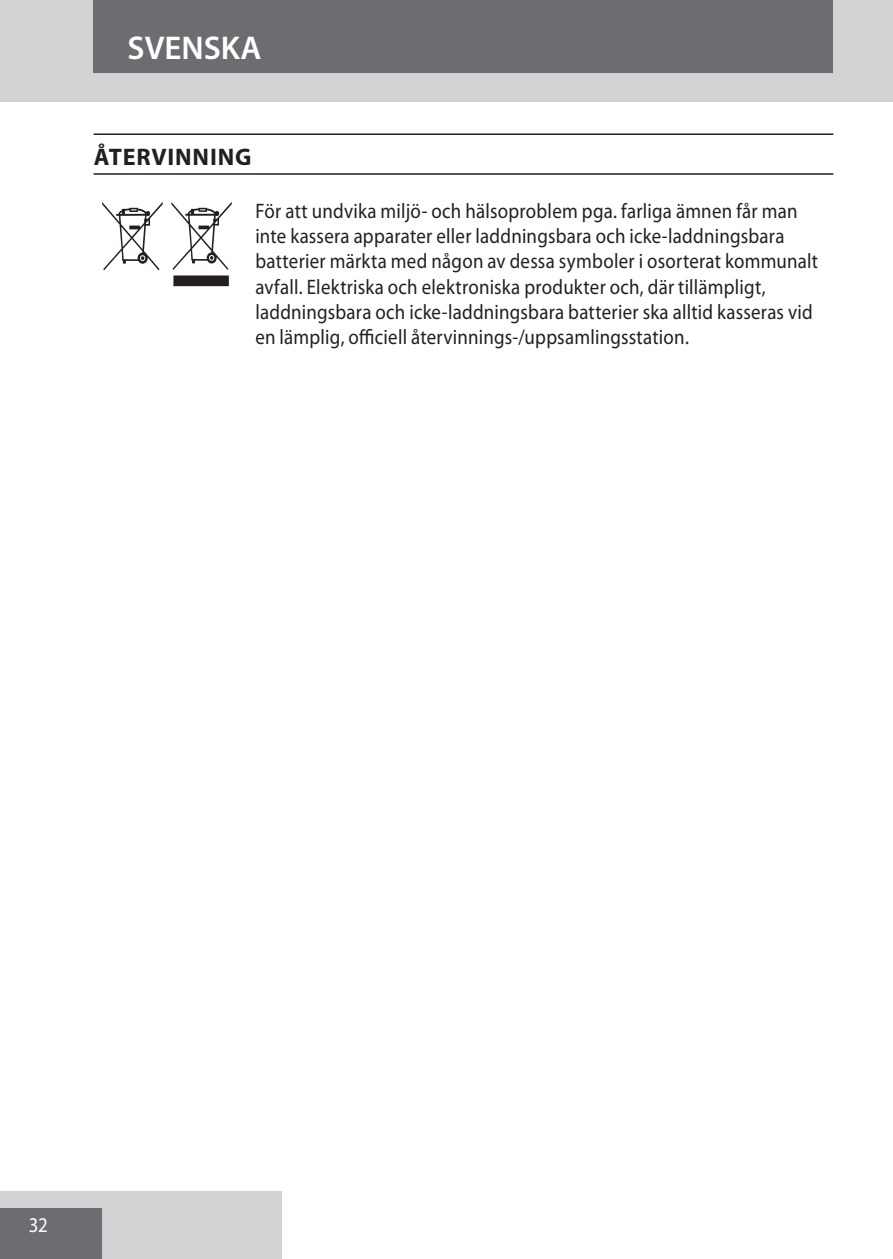
<style>
.page{position:relative;width:893px;height:1259px;background:#fff}
.page>*{position:absolute;margin:0;border:0;box-sizing:border-box;transform-origin:0 0}
.default{font:120px "Myriad Mine";color:#231f20;scale:.9 1}
.t1{font:600 33px "Myriad Pro";color:#fff}
.heading{font:700 24px "Myriad Pro";letter-spacing:.035em;color:#231f20}
.default-2{font:21px/25.2px "Myriad Pro";letter-spacing:.01em;color:#231f20;scale:.9 1}
.t2{font:21px "Myriad Pro";color:#fff;scale:.9 1}
</style>
<div class="page">
<div style="left:0;top:0;width:893px;height:102px;background:#d1d2d4"></div>
<div style="left:0;top:1191px;width:282px;height:68px;background:#d1d2d4"></div>
<div style="left:0;top:1208px;width:102px;height:51px;background:#6c6d70"></div>
<div style="left:94px;top:0;width:739px;height:73px;background:#6c6d70"></div>
<hr style="left:94px;top:133px;width:739px;height:2px;background:#231f20">
<hr style="left:94px;top:173px;width:739px;height:2px;background:#231f20">
<p class="t1" style="left:128px;top:27px;width:135px">SVENSKA</p>
<p class="heading" style="left:94px;top:141px;width:159px">ÅTERVINNING</p>
<p class="default" style="left:102px;top:185px;width:151px">W</p>
<p class="default-2" style="left:255px;top:198px;width:627px">För att undvika miljö- och hälsoproblem pga. farliga ämnen får man inte kassera apparater eller laddningsbara och icke-laddningsbara batterier märkta med någon av dessa symboler i osorterat kommunalt avfall. Elektriska och elektroniska produkter och, där tillämpligt, laddningsbara och icke-laddningsbara batterier ska alltid kasseras vid en lämplig, officiell återvinnings-/uppsamlingsstation.</p>
<p class="t2" style="left:29px;top:1212px;width:23px">32</p>
</div>
